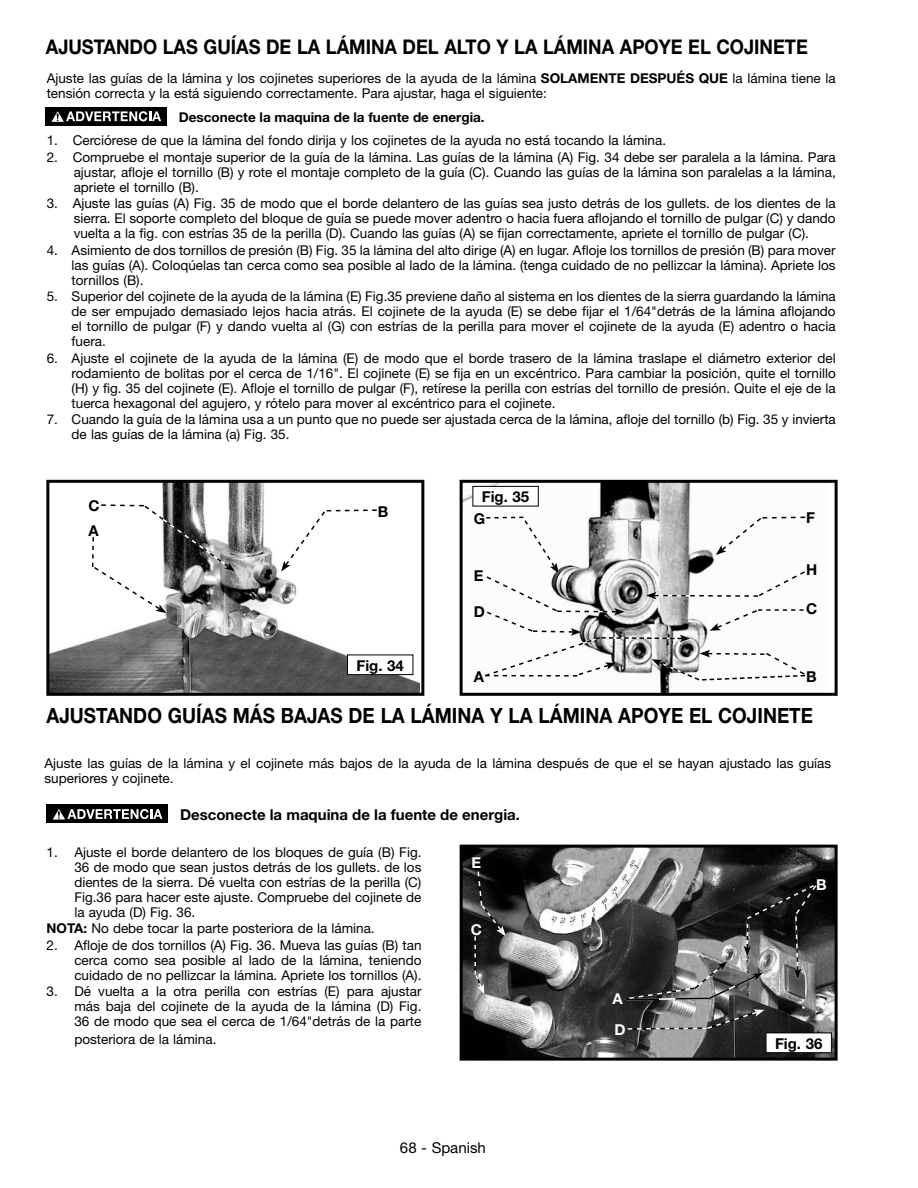
<style>
.page{position:relative;width:918px;height:1188px;background:#fff}
.page>*{position:absolute;margin:0;border:0;box-sizing:border-box;transform-origin:0 0}
.t1{font:700 21px "Helvetica Neue";color:#000;scale:.9 1}
.t2{font:700 20.25px "Helvetica Neue";color:#000;scale:.9 1}
.t3{font:700 15px "Helvetica Neue";color:#000}
.t4{font:15px "Helvetica Neue";color:#000}
.t5{font:700 15px "Helvetica Neue";color:#fff}
.t6{font:13.5px/15px "Helvetica Neue";color:#000;text-align:justify}
.t7{font:700 13.5px "Helvetica Neue";color:#000}
.s1{font-weight:700}
</style>
<div class="page">
<img style="left:50px;top:484px;width:370px;height:208px">
<div style="left:46px;top:480px;width:378px;height:216px;border:3px solid #000"></div>
<img style="left:464px;top:484px;width:227px;height:208px">
<div style="left:460px;top:480px;width:378px;height:216px;border:3px solid #000"></div>
<img style="left:464px;top:849px;width:370px;height:208px">
<div style="left:460px;top:845px;width:378px;height:216px;border:3px solid #000"></div>
<svg style="left:474px;top:870px;width:32px;height:125px"></svg>
<svg style="left:623px;top:884px;width:195px;height:117px"></svg>
<svg style="left:626px;top:1009px;width:138px;height:21px"></svg>
<svg style="left:483px;top:516px;width:323px;height:166px"></svg>
<svg style="left:281px;top:509px;width:97px;height:63px"></svg>
<svg style="left:91px;top:504px;width:144px;height:109px"></svg>
<div style="left:348px;top:655px;width:65px;height:20px;background:#fff"></div>
<div style="left:347px;top:655px;width:66px;height:20px;border:1px solid #000"></div>
<div style="left:473px;top:486px;width:65px;height:20px;background:#fff"></div>
<div style="left:472px;top:486px;width:67px;height:20px;border:1px solid #000"></div>
<div style="left:766px;top:1033px;width:65px;height:20px;background:#fff"></div>
<div style="left:766px;top:1033px;width:66px;height:20px;border:1px solid #000"></div>
<div style="left:46px;top:107px;width:121px;height:18px;background:#000"></div>
<svg style="left:51px;top:111px;width:110px;height:11px"></svg>
<div style="left:47px;top:805px;width:121px;height:18px;background:#000"></div>
<svg style="left:53px;top:809px;width:109px;height:11px"></svg>
<h2 class="t2" style="left:46px;top:34px;width:15px">AJUSTAN</h2>
<h2 class="t2" style="left:130px;top:34px;width:51px">DO LAS</h2>
<h2 class="t2" style="left:204px;top:34px;width:28px">GUÍAS</h2>
<h2 class="t2" style="left:266px;top:34px;width:81px">DELA LÁMINA</h2>
<h2 class="t2" style="left:403px;top:34px;width:61px">DEL ALTO</h2>
<h2 class="t2" style="left:497px;top:34px;width:66px">YLA LÁMINA</h2>
<h2 class="t2" style="left:620px;top:34px;width:15px">APOYE</h2>
<h2 class="t2" style="left:688px;top:34px;width:45px">EL COJINETE</h2>
<p class="t6" style="left:47px;top:71px;width:790px">Ajuste las guías de la lámina y los cojinetes superiores de la ayuda de la lámina <span class="s1">SOLAMENTE DESPUÉS QUE</span> la lámina tiene la tensión correcta y la está siguiendo correctamente. Para ajustar, haga el siguiente:</p>
<p class="t6" style="left:47px;top:133px;width:621px">1. Cerciórese de que la lámina del fondo dirija y los cojinetes de la ayuda no está tocando la lámina.</p>
<p class="t6" style="left:74px;top:149px;width:764px;text-indent:-27px">2. Compruebe el montaje superior de la guía de la lámina. Las guías de la lámina (A) Fig. 34 debe ser paralela a la lámina. Para ajustar, afloje el tornillo (B) y rote el montaje completo de la guía (C). Cuando las guías de la lámina son paralelas a la lámina, apriete el tornillo (B).</p>
<p class="t6" style="left:74px;top:196px;width:763px;text-indent:-27px">3. Ajuste las guías (A) Fig. 35 de modo que el borde delantero de las guías sea justo detrás de los gullets. de los dientes de la sierra. El soporte completo del bloque de guía se puede mover adentro o hacia fuera aflojando el tornillo de pulgar (C) y dando vuelta a la fig. con estrías 35 de la perilla (D). Cuando las guías (A) se fijan correctamente, apriete el tornillo de pulgar (C).</p>
<p class="t6" style="left:72px;top:242px;width:766px;text-indent:-25px">4. Asimiento de dos tornillos de presión (B) Fig. 35 la lámina del alto dirige (A) en lugar. Afloje los tornillos de presión (B) para mover las guías (A). Coloqúelas tan cerca como sea posible al lado de la lámina. (tenga cuidado de no pellizcar la lámina). Apriete los tornillos (B).</p>
<p class="t6" style="left:72px;top:289px;width:766px;text-indent:-25px">5. Superior del cojinete de la ayuda de la lámina (E) Fig.35 previene daño al sistema en los dientes de la sierra guardando la lámina de ser empujado demasiado lejos hacia atrás. El cojinete de la ayuda (E) se debe fijar el 1/64"detrás de la lámina aflojando el tornillo de pulgar (F) y dando vuelta al (G) con estrías de la perilla para mover el cojinete de la ayuda (E) adentro o hacia fuera.</p>
<p class="t6" style="left:72px;top:350px;width:766px;text-indent:-25px">6. Ajuste el cojinete de la ayuda de la lámina (E) de modo que el borde trasero de la lámina traslape el diámetro exterior del rodamiento de bolitas por el cerca de 1/16". El cojinete (E) se fija en un excéntrico. Para cambiar la posición, quite el tornillo (H) y fig. 35 del cojinete (E). Afloje el tornillo de pulgar (F), retírese la perilla con estrías del tornillo de presión. Quite el eje de la tuerca hexagonal del agujero, y rótelo para mover al excéntrico para el cojinete.</p>
<p class="t6" style="left:72px;top:412px;width:766px;text-indent:-25px">7. Cuando la guía de la lámina usa a un punto que no puede ser ajustada cerca de la lámina, afloje del tornillo (b) Fig. 35 y invierta de las guías de la lámina (a) Fig. 35.</p>
<p class="t7" style="left:179px;top:109px;width:307px">DESCONECTE LA MAQUINA DE LA FUENTE DE ENERGIA.</p>
<p class="t3" style="left:88px;top:497px;width:13px">C</p>
<p class="t3" style="left:378px;top:502px;width:12px">B</p>
<p class="t3" style="left:88px;top:522px;width:12px">A</p>
<p class="t3" style="left:357px;top:656px;width:49px">FIG. 34</p>
<p class="t3" style="left:482px;top:488px;width:49px">FIG. 35</p>
<p class="t3" style="left:474px;top:509px;width:11px">G</p>
<p class="t3" style="left:474px;top:567px;width:11px">E</p>
<p class="t3" style="left:474px;top:602px;width:11px">D</p>
<p class="t3" style="left:806px;top:509px;width:10px">F</p>
<p class="t3" style="left:806px;top:561px;width:13px">H</p>
<p class="t3" style="left:806px;top:600px;width:13px">C</p>
<p class="t3" style="left:474px;top:667px;width:12px">A</p>
<p class="t3" style="left:806px;top:667px;width:12px">B</p>
<h1 class="t1" style="left:47px;top:703px;width:15px">AJUSTAN</h1>
<h1 class="t1" style="left:133px;top:703px;width:68px">DO GUÍAS</h1>
<h1 class="t1" style="left:233px;top:703px;width:17px">MÁS</h1>
<h1 class="t1" style="left:281px;top:703px;width:15px">BAJAS</h1>
<h1 class="t1" style="left:349px;top:703px;width:84px">DELA LÁMINA</h1>
<h1 class="t1" style="left:490px;top:703px;width:69px">YLA LÁMINA</h1>
<h1 class="t1" style="left:618px;top:703px;width:16px">APOYE</h1>
<h1 class="t1" style="left:689px;top:703px;width:47px">EL COJINETE</h1>
<p class="t6" style="left:45px;top:756px;width:788px">Ajuste las guías de la lámina y el cojinete más bajos de la ayuda de la lámina después de que el se hayan ajustado las guías superiores y cojinete.</p>
<p class="t3" style="left:180px;top:805px;width:341px">DESCONECTE LA MAQUINA DE LA FUENTE DE ENERGIA.</p>
<p class="t6" style="left:74px;top:844px;width:349px;text-indent:-28px">1. Ajuste el borde delantero de los bloques de guía (B) Fig.<br>36 de modo que sean justos detrás de los gullets. de los dientes de la sierra. Dé vuelta con estrías de la perilla (C)<br>Fig.36 para hacer este ajuste. Compruebe del cojinete de la ayuda (D) Fig. 36.</p>
<p class="t6" style="left:47px;top:921px;width:330px"><span class="s1">NOTA:</span> No debe tocar la parte posteriora de la lámina.</p>
<p class="t6" style="left:74px;top:937px;width:349px;text-indent:-28px">2. Afloje de dos tornillos (A) Fig. 36. Mueva las guías (B) tan cerca como sea posible al lado de la lámina, teniendo cuidado de no pellizcar la lámina. Apriete los tornillos (A).</p>
<p class="t6" style="left:74px;top:984px;width:349px;text-indent:-28px">3. Dé vuelta a la otra perilla con estrías (E) para ajustar más baja del cojinete de la ayuda de la lámina (D) Fig.<br>36 de modo que sea el cerca de 1/64"detrás de la parte</p>
<p class="t6" style="left:74px;top:1032px;width:144px">posteriora de la lámina.</p>
<p class="t5" style="left:471px;top:854px;width:11px">E</p>
<p class="t5" style="left:471px;top:921px;width:13px">C</p>
<p class="t4" style="left:400px;top:1139px;width:87px">68 - Spanish</p>
<p class="t5" style="left:613px;top:990px;width:12px">A</p>
<p class="t5" style="left:614px;top:1020px;width:11px">D</p>
<p class="t5" style="left:816px;top:876px;width:12px">B</p>
<p class="t3" style="left:775px;top:1034px;width:49px">FIG. 36</p>
</div>
